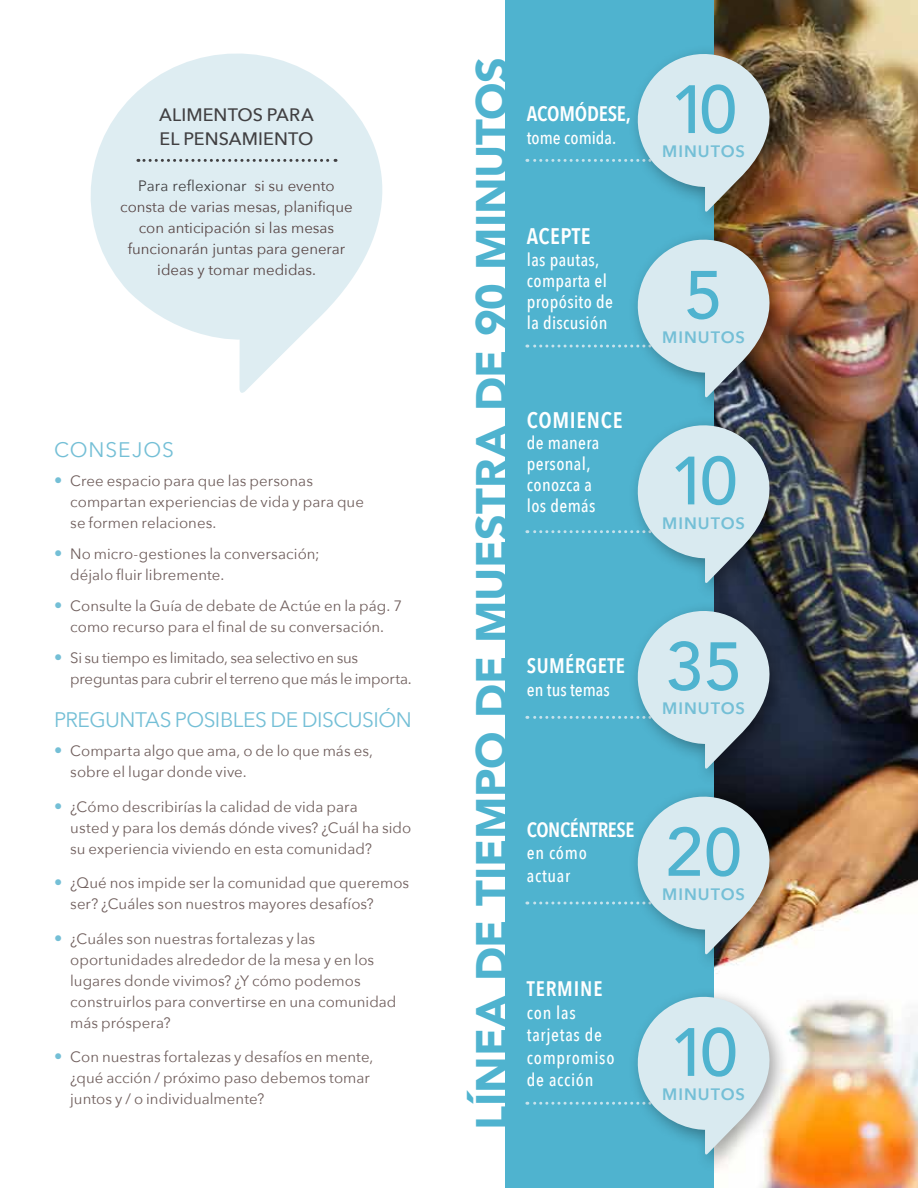
<style>
.page{position:relative;width:918px;height:1188px;background:#fff}
.page>*{position:absolute;margin:0;border:0;box-sizing:border-box;transform-origin:0 0}
.t1{font:500 67.5px "Avenir";letter-spacing:-.1em;color:#4fb3cf}
.t2{font:900 45px "Avenir";letter-spacing:-.005em;color:#4fb3cf}
.t3{font:600 22.5px "Avenir Next Condensed";letter-spacing:.025em;color:#fff}
.t4{font:21px "Avenir Next";letter-spacing:-.02em;color:#74bfd6}
.t5{font:600 21px "Avenir Next Condensed";letter-spacing:-.01em;color:#fff}
.t6{font:600 21px "Avenir Next Condensed";letter-spacing:.02em;color:#fff}
.t7{font:21px "Avenir Next";letter-spacing:.045em;color:#74bfd6}
.t8{font:600 21px "Avenir Next Condensed";letter-spacing:.04em;color:#fff}
.t9{font:600 20.7px "Avenir Next Condensed";letter-spacing:-.02em;color:#fff}
.t10{font:500 18px/21px "Avenir Next Condensed";letter-spacing:.02em;color:#fff}
.t11{font:500 18px/22.5px "Avenir Next Condensed";letter-spacing:.04em;color:#fff}
.t12{font:500 18px/24px "Avenir Next";letter-spacing:.005em;color:#414042}
.t13{font:500 18px "Avenir Next Condensed";color:#fff}
.t14{font:600 16.5px "Avenir Next";letter-spacing:.06em;color:#74bfd6}
.t15{font:15px/21px "Avenir Next";letter-spacing:.005em;color:#705f5d}
.t16{font:15px/21px "Avenir Next";color:#584646;text-align:center}
.t17{font:15px/21px "Avenir Next";letter-spacing:-.015em;color:#705f5d}
.s1{color:#414042}
.s2{font-size:16.5px;color:#74bfd6}
</style>
<div class="page">
<img style="left:713px;top:0;width:205px;height:1188px">
<svg style="left:90px;top:53px;width:293px;height:340px;fill:#deedf2"></svg>
<svg style="left:138px;top:159px;width:198px;height:3px"></svg>
<div style="left:505px;top:0;width:208px;height:1188px;background:#4fb3cf"></div>
<div style="left:628px;top:44px;width:161px;height:186px;background:#000;opacity:.35"></div>
<svg style="left:527px;top:47px;width:253px;height:165px"></svg>
<div style="left:628px;top:987px;width:161px;height:186px;background:#000;opacity:.35"></div>
<svg style="left:527px;top:990px;width:253px;height:165px"></svg>
<div style="left:628px;top:230px;width:161px;height:186px;background:#000;opacity:.35"></div>
<svg style="left:527px;top:233px;width:253px;height:165px"></svg>
<div style="left:628px;top:415px;width:161px;height:187px;background:#000;opacity:.35"></div>
<svg style="left:527px;top:419px;width:253px;height:165px"></svg>
<div style="left:628px;top:601px;width:161px;height:186px;background:#000;opacity:.35"></div>
<svg style="left:527px;top:604px;width:253px;height:165px"></svg>
<div style="left:628px;top:787px;width:161px;height:186px;background:#000;opacity:.35"></div>
<svg style="left:527px;top:790px;width:253px;height:165px"></svg>
<h2 class="t2" style="left:454px;top:1130px;width:1074px;rotate:-90deg">LÍNEA DE TIEMPO DE MUESTRA DE 90 MINUTOS</h2>
<p class="t12" style="left:159px;top:102px;width:156px">ALIMENTOS PARA<br>EL PENSAMIENTO</p>
<h3 class="t5" style="left:527px;top:96px;width:106px">ACOMÓDESE,</h3>
<p class="t13" style="left:527px;top:126px;width:91px">tome comida.</p>
<p class="t16" style="left:120px;top:175px;width:234px"><span class="s1">Para reflexionar</span> si su evento consta de varias mesas, planifique con anticipación si las mesas funcionarán juntas para generar ideas y tomar medidas.</p>
<h3 class="t3" style="left:527px;top:216px;width:65px">ACEPTE</h3>
<p class="t10" style="left:527px;top:249px;width:88px">las pautas, comparta el propósito de la discusión</p>
<h3 class="t3" style="left:527px;top:401px;width:97px">COMIENCE</h3>
<p class="t10" style="left:527px;top:432px;width:74px">de manera personal, conozca a los demás</p>
<h3 class="t7" style="left:54px;top:432px;width:121px">CONSEJOS</h3>
<p class="t15" style="left:70px;top:470px;width:295px;text-indent:-16px"><span class="s2">•</span> Cree espacio para que las personas compartan experiencias de vida y para que se formen relaciones.</p>
<p class="t15" style="left:70px;top:543px;width:251px;text-indent:-16px"><span class="s2">•</span> No micro-gestiones la conversación; déjalo fluir libremente.</p>
<p class="t15" style="left:54px;top:595px;width:350px;text-align:center"><span class="s2">•</span> Consulte la Guía de debate de Actúe en la pág. 7 como recurso para el final de su conversación.</p>
<p class="t17" style="left:70px;top:647px;width:343px;text-indent:-16px"><span class="s2">•</span> Si su tiempo es limitado, sea selectivo en sus preguntas para cubrir el terreno que más le importa.</p>
<h3 class="t4" style="left:54px;top:702px;width:359px">PREGUNTAS POSIBLES DE DISCUSIÓN</h3>
<p class="t15" style="left:70px;top:740px;width:304px;text-indent:-16px"><span class="s2">•</span> Comparta algo que ama, o de lo que más es, sobre el lugar donde vive.</p>
<p class="t15" style="left:70px;top:795px;width:343px;text-indent:-16px"><span class="s2">•</span> ¿Cómo describirías la calidad de vida para<br>usted y para los demás dónde vives? ¿Cuál ha sido su experiencia viviendo en esta comunidad?</p>
<p class="t15" style="left:70px;top:872px;width:341px;text-indent:-16px"><span class="s2">•</span> ¿Qué nos impide ser la comunidad que queremos ser? ¿Cuáles son nuestros mayores desafíos?</p>
<p class="t15" style="left:70px;top:927px;width:328px;text-indent:-16px"><span class="s2">•</span> ¿Cuáles son nuestras fortalezas y las oportunidades alrededor de la mesa y en los lugares donde vivimos? ¿Y cómo podemos construirlos para convertirse en una comunidad más próspera?</p>
<p class="t15" style="left:70px;top:1046px;width:305px;text-indent:-16px"><span class="s2">•</span> Con nuestras fortalezas y desafíos en mente, ¿qué acción / próximo paso debemos tomar juntos y / o individualmente?</p>
<h3 class="t6" style="left:527px;top:648px;width:100px">SUMÉRGETE</h3>
<p class="t13" style="left:527px;top:679px;width:84px">en tus temas</p>
<h3 class="t9" style="left:527px;top:812px;width:109px">CONCÉNTRESE</h3>
<p class="t11" style="left:527px;top:842px;width:62px">en cómo actuar</p>
<h3 class="t8" style="left:527px;top:971px;width:77px">TERMINE</h3>
<p class="t11" style="left:527px;top:1001px;width:89px">con las tarjetas de compromiso de acción</p>
<h1 class="t1" style="left:670px;top:51px;width:68px">10</h1>
<p class="t14" style="left:662px;top:137px;width:84px">MINUTOS</p>
<h1 class="t1" style="left:685px;top:237px;width:39px">5</h1>
<p class="t14" style="left:662px;top:323px;width:84px">MINUTOS</p>
<h1 class="t1" style="left:670px;top:423px;width:69px">10</h1>
<p class="t14" style="left:662px;top:509px;width:84px">MINUTOS</p>
<h1 class="t1" style="left:665px;top:608px;width:78px">35</h1>
<p class="t14" style="left:662px;top:694px;width:84px">MINUTOS</p>
<h1 class="t1" style="left:666px;top:794px;width:78px">20</h1>
<p class="t14" style="left:662px;top:880px;width:84px">MINUTOS</p>
<h1 class="t1" style="left:670px;top:994px;width:70px">10</h1>
<p class="t14" style="left:662px;top:1080px;width:84px">MINUTOS</p>
</div>
